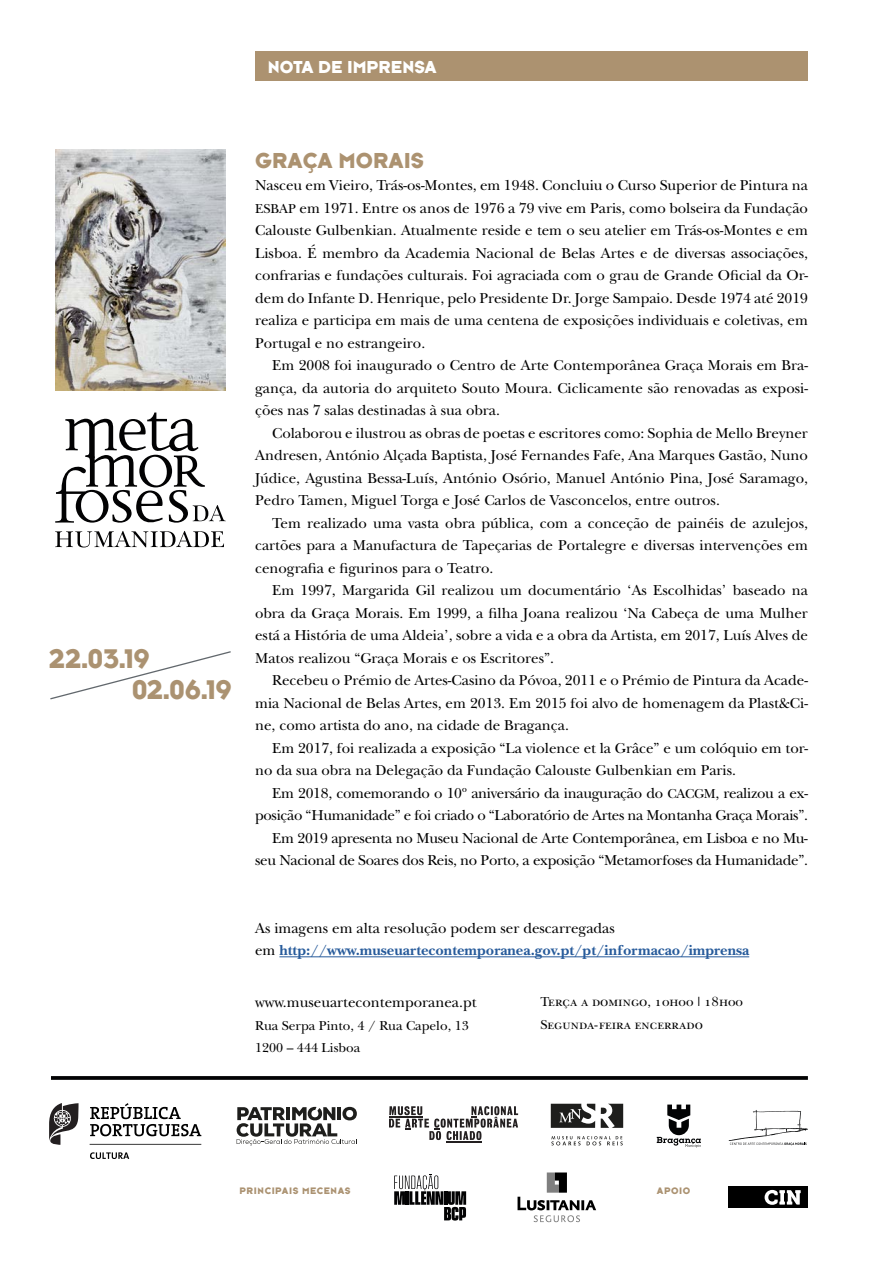
<style>
.page{position:relative;width:893px;height:1263px;background:#fff}
.page>*{position:absolute;margin:0;border:0;box-sizing:border-box;transform-origin:0 0}
.t1{font:28.05px/30.5px "Typeface Six";color:#ab9271}
.t2{font:22.5px "Typeface Six";color:#ac9270}
.t3{font:18px "Typeface Six";color:#fff}
.t4{font:15px/22.5px "New Baskerville";color:#000;text-align:justify}
.t5{font:15px/22.5px "New Baskerville";letter-spacing:-.02em;color:#000;text-align:right}
.t6{font:700 15px/22.5px "New Baskerville";color:#275b9b}
.t7{font:13.5px/22.5px "New Baskerville SC";color:#000}
.t8{font:13.5px/22.5px "New Baskerville";color:#000}
.t9{font:9.75px "Typeface Six";letter-spacing:.06em;color:#ab9271}
.s1{font-size:13.5px}
.s2{font-weight:400;color:#000}
</style>
<div class="page">
<img style="left:55px;top:150px;width:171px;height:240px">
<svg style="left:50px;top:651px;width:181px;height:49px"></svg>
<svg style="left:55px;top:412px;width:171px;height:135px"></svg>
<svg style="left:51px;top:1076px;width:757px;height:4px;background:#101011"></svg>
<svg style="left:394px;top:1174px;width:72px;height:46px"></svg>
<svg style="left:518px;top:1172px;width:78px;height:50px"></svg>
<div style="left:729px;top:1186px;width:79px;height:22px;background:#000"></div>
<svg style="left:765px;top:1190px;width:36px;height:15px"></svg>
<svg style="left:389px;top:1106px;width:129px;height:34px"></svg>
<hr style="left:446px;top:1141px;width:36px;height:1px;background:#231f20">
<svg style="left:237px;top:1107px;width:120px;height:38px"></svg>
<svg style="left:49px;top:1103px;width:30px;height:42px"></svg>
<hr style="left:90px;top:1144px;width:111px;height:1px;background:#393939">
<svg style="left:90px;top:1152px;width:39px;height:7px"></svg>
<svg style="left:90px;top:1103px;width:111px;height:33px"></svg>
<svg style="left:601px;top:1104px;width:22px;height:24px"></svg>
<svg style="left:551px;top:1104px;width:44px;height:24px"></svg>
<svg style="left:551px;top:1136px;width:72px;height:9px"></svg>
<svg style="left:729px;top:1110px;width:79px;height:35px"></svg>
<svg style="left:657px;top:1104px;width:44px;height:43px"></svg>
<hr style="left:279px;top:956px;width:470px;height:1px;background:#275b9b">
<div style="left:255px;top:51px;width:553px;height:29px;background:#ac9270"></div>
<p class="t3" style="left:268px;top:56px;width:170px">NOTA DE IMPRENSA</p>
<h1 class="t1" style="left:132px;top:644px;width:101px;text-indent:-83px">22.03.19<br>02.06.19</h1>
<h2 class="t2" style="left:255px;top:146px;width:170px">GRAÇA MORAIS</h2>
<p class="t4" style="left:255px;top:174px;width:554px">Nasceu em Vieiro, Trás-os-Montes, em 1948. Concluiu o Curso Superior de Pintura na <span class="s1">ESBAP</span> em 1971. Entre os anos de 1976 a 79 vive em Paris, como bolseira da Fundação Calouste Gulbenkian. Atualmente reside e tem o seu atelier em Trás-os-Montes e em Lisboa. É membro da Academia Nacional de Belas Artes e de diversas associações, confrarias e fundações culturais. Foi agraciada com o grau de Grande Oficial da Or&shy;dem do Infante D. Henrique, pelo Presidente Dr. Jorge Sampaio. Desde 1974 até 2019 realiza e participa em mais de uma centena de exposições individuais e coletivas, em Portugal e no estrangeiro.</p>
<p class="t4" style="left:255px;top:354px;width:554px;text-indent:17px">Em 2008 foi inaugurado o Centro de Arte Contemporânea Graça Morais em Bra&shy;gança, da autoria do arquiteto Souto Moura. Ciclicamente são renovadas as exposi&shy;ções nas 7 salas destinadas à sua obra.</p>
<p class="t4" style="left:255px;top:422px;width:554px;text-indent:17px">Colaborou e ilustrou as obras de poetas e escritores como: Sophia de Mello Breyner Andresen, António Alçada Baptista, José Fernandes Fafe, Ana Marques Gastão, Nuno Júdice, Agustina Bessa-Luís, António Osório, Manuel António Pina, José Saramago, Pedro Tamen, Miguel Torga e José Carlos de Vasconcelos, entre outros.</p>
<p class="t4" style="left:255px;top:512px;width:554px;text-indent:17px">Tem realizado uma vasta obra pública, com a conceção de painéis de azulejos, cartões para a Manufactura de Tapeçarias de Portalegre e diversas intervenções em cenografia e figurinos para o Teatro.</p>
<p class="t4" style="left:255px;top:579px;width:554px;text-indent:17px">Em 1997, Margarida Gil realizou um documentário ‘As Escolhidas’ baseado na obra da Graça Morais. Em 1999, a filha Joana realizou ‘Na Cabeça de uma Mulher está a História de uma Aldeia’, sobre a vida e a obra da Artista, em 2017, Luís Alves de Matos realizou “Graça Morais e os Escritores”.</p>
<p class="t4" style="left:255px;top:669px;width:554px;text-indent:17px">Recebeu o Prémio de Artes-Casino da Póvoa, 2011 e o Prémio de Pintura da Acade&shy;mia Nacional de Belas Artes, em 2013. Em 2015 foi alvo de homenagem da Plast&amp;Ci&shy;ne, como artista do ano, na cidade de Bragança.</p>
<p class="t4" style="left:255px;top:737px;width:554px;text-indent:17px">Em 2017, foi realizada a exposição “La violence et la Grâce” e um colóquio em tor&shy;no da sua obra na Delegação da Fundação Calouste Gulbenkian em Paris.</p>
<p class="t5" style="left:255px;top:782px;width:554px">Em 2018, comemorando o 10º aniversário da inauguração do <span class="s1">CACGM</span>, realizou a ex&shy;posição “Humanidade” e foi criado o “Laboratório de Artes na Montanha Graça Morais”.<br>Em 2019 apresenta no Museu Nacional de Arte Contemporânea, em Lisboa e no Mu&shy;seu Nacional de Soares dos Reis, no Porto, a exposição “Metamorfoses da Humanidade”.</p>
<p class="t6" style="left:255px;top:917px;width:496px"><span class="s2">As imagens em alta resolução podem ser descarregadas<br>em</span> http://www.museuartecontemporanea.gov.pt/pt/informacao/imprensa</p>
<p class="t4" style="left:255px;top:991px;width:223px">www.museuartecontemporanea.pt</p>
<p class="t8" style="left:255px;top:1014px;width:215px">Rua Serpa Pinto, 4 / Rua Capelo, 13<br>1200 – 444 Lisboa</p>
<p class="t7" style="left:540px;top:990px;width:204px">Terça a domingo, 10h00 | 18h00<br>Segunda-feira encerrado</p>
<p class="t9" style="left:240px;top:1185px;width:112px">PRINCIPAIS MECENAS</p>
<p class="t9" style="left:657px;top:1185px;width:35px">APOIO</p>
</div>
